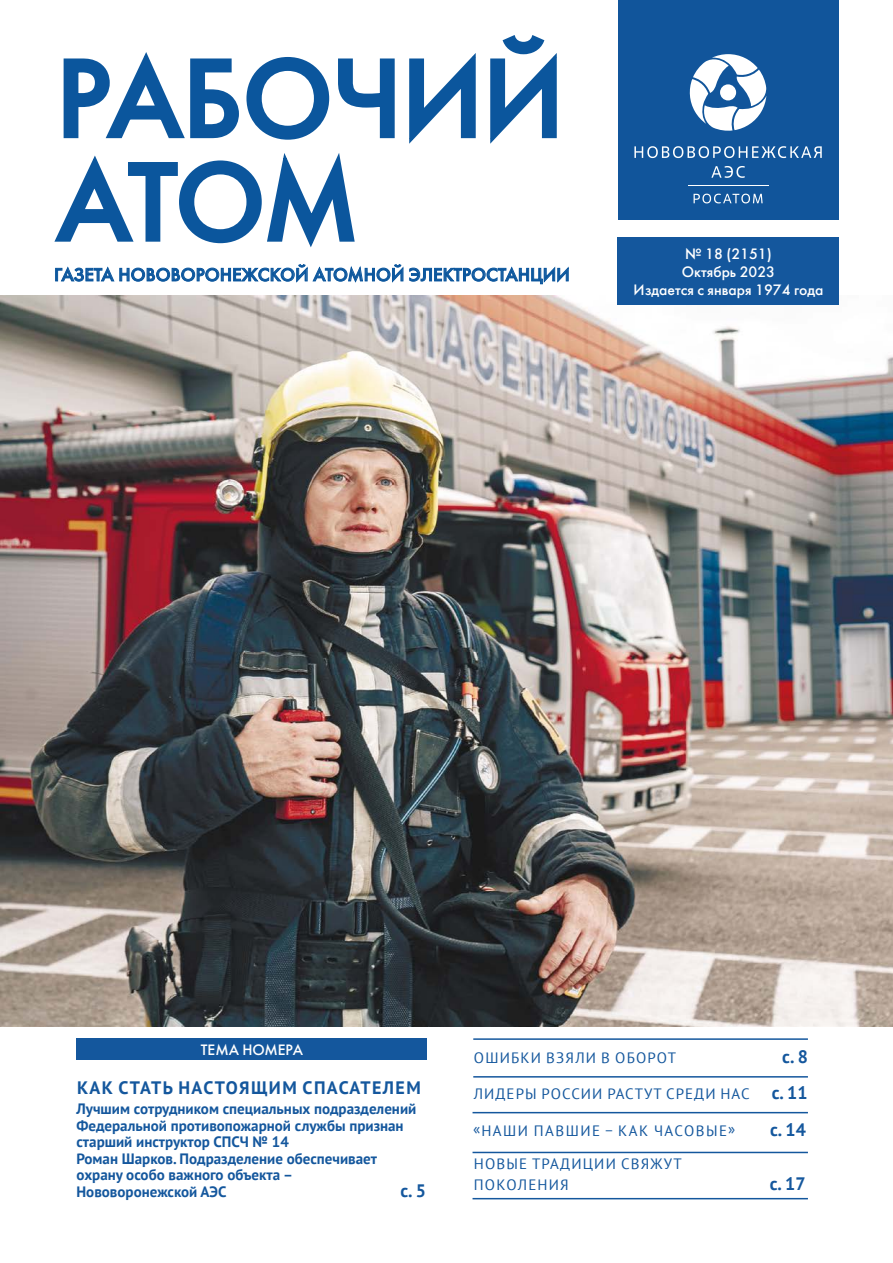
<style>
.page{position:relative;width:893px;height:1263px;background:#fff}
.page>*{position:absolute;margin:0;border:0;box-sizing:border-box;transform-origin:0 0}
.t1{font:109.5px/103.5px "Futuris C";color:#0b569d}
.t2{font:18px "Futuris C";letter-spacing:.01em;color:#0b569d}
.ОСНОВНОЙ_ТЕКСТ{font:700 18px "PT Sans";letter-spacing:.08em;color:#14579d}
.ОСНОВНОЙ_ТЕКСТ-2{font:700 15px/16.5px "PT Sans";color:#14579d}
.ОСНОВНОЙ_ТЕКСТ-3{font:15px/21.6px "PT Sans";letter-spacing:.08em;color:#14579d}
.ЗАГОЛОВОК{font:15px "Futuris C";color:#fff}
.ОСНОВНОЙ_ТЕКСТ-4{font:15px "PT Sans";letter-spacing:.1em;color:#14579d}
.s1{font-weight:700;font-size:18px}
</style>
<div class="page">
<svg style="left:55px;top:264px;width:514px;height:21px"></svg>
<img style="left:0;top:295px;width:893px;height:732px">
<div style="left:618px;top:0;width:221px;height:221px;background:#11559b"></div>
<svg style="left:634px;top:146px;width:188px;height:12px"></svg>
<svg style="left:711px;top:166px;width:34px;height:12px"></svg>
<hr style="left:688px;top:185px;width:80px;height:1px;background:#fff">
<svg style="left:694px;top:194px;width:69px;height:9px"></svg>
<svg style="left:689px;top:54px;width:77px;height:77px"></svg>
<hr style="left:618px;top:220px;width:221px;height:1px;background:#fff">
<svg style="left:63px;top:52px;width:267px;height:88px"></svg>
<svg style="left:338px;top:58px;width:57px;height:81px"></svg>
<svg style="left:409px;top:53px;width:67px;height:91px"></svg>
<svg style="left:490px;top:35px;width:67px;height:109px"></svg>
<svg style="left:54px;top:153px;width:301px;height:95px"></svg>
<div style="left:617px;top:237px;width:222px;height:68px;background:#14579d"></div>
<div style="left:77px;top:1038px;width:350px;height:22px;background:#14579d"></div>
<hr style="left:472px;top:1152px;width:336px;height:1px;background:#14579d">
<hr style="left:472px;top:1112px;width:336px;height:1px;background:#14579d">
<hr style="left:473px;top:1076px;width:335px;height:1px;background:#14579d">
<hr style="left:473px;top:1038px;width:335px;height:2px;background:#14579d">
<hr style="left:472px;top:1198px;width:336px;height:1px;background:#14579d">
<p class="t1" style="left:56px;top:47px;width:509px">РАБОЧИЙ<br>АТОМ</p>
<p class="t2" style="left:54px;top:264px;width:517px">ГАЗЕТА НОВОВОРОНЕЖСКОЙ АТОМНОЙ ЭЛЕКТРОСТАНЦИИ</p>
<p class="ЗАГОЛОВОК" style="left:685px;top:245px;width:88px">№ 18 (2151)</p>
<p class="ЗАГОЛОВОК" style="left:682px;top:263px;width:95px">Октябрь 2023</p>
<p class="ЗАГОЛОВОК" style="left:634px;top:281px;width:191px">Издается с января 1974 года</p>
<p class="ЗАГОЛОВОК" style="left:201px;top:1041px;width:104px">ТЕМА НОМЕРА</p>
<p class="ОСНОВНОЙ_ТЕКСТ" style="left:77px;top:1075px;width:345px">КАК СТАТЬ НАСТОЯЩИМ СПАСАТЕЛЕМ</p>
<p class="ОСНОВНОЙ_ТЕКСТ-2" style="left:77px;top:1100px;width:341px">Лучшим сотрудником специальных подразделений Федеральной противопожарной службы признан старший инструктор СПСЧ № 14<br>Роман Шарков. Подразделение обеспечивает охрану особо важного объекта – Нововоронежской АЭС</p>
<p class="ОСНОВНОЙ_ТЕКСТ" style="left:400px;top:1179px;width:27px">с. 5</p>
<p class="ОСНОВНОЙ_ТЕКСТ-3" style="left:474px;top:1046px;width:204px">ОШИБКИ ВЗЯЛИ В ОБОРОТ</p>
<p class="ОСНОВНОЙ_ТЕКСТ" style="left:782px;top:1045px;width:27px">с. 8</p>
<p class="ОСНОВНОЙ_ТЕКСТ-3" style="left:474px;top:1083px;width:335px">ЛИДЕРЫ РОССИИ РАСТУТ СРЕДИ НАС <span class="s1">с. 11</span></p>
<p class="ОСНОВНОЙ_ТЕКСТ-4" style="left:473px;top:1121px;width:264px">«НАШИ ПАВШИЕ – КАК ЧАСОВЫЕ»</p>
<p class="ОСНОВНОЙ_ТЕКСТ" style="left:770px;top:1118px;width:37px">с. 14</p>
<p class="ОСНОВНОЙ_ТЕКСТ-3" style="left:474px;top:1152px;width:209px">НОВЫЕ ТРАДИЦИИ СВЯЖУТ<br>ПОКОЛЕНИЯ</p>
<p class="ОСНОВНОЙ_ТЕКСТ" style="left:770px;top:1172px;width:37px">с. 17</p>
</div>
